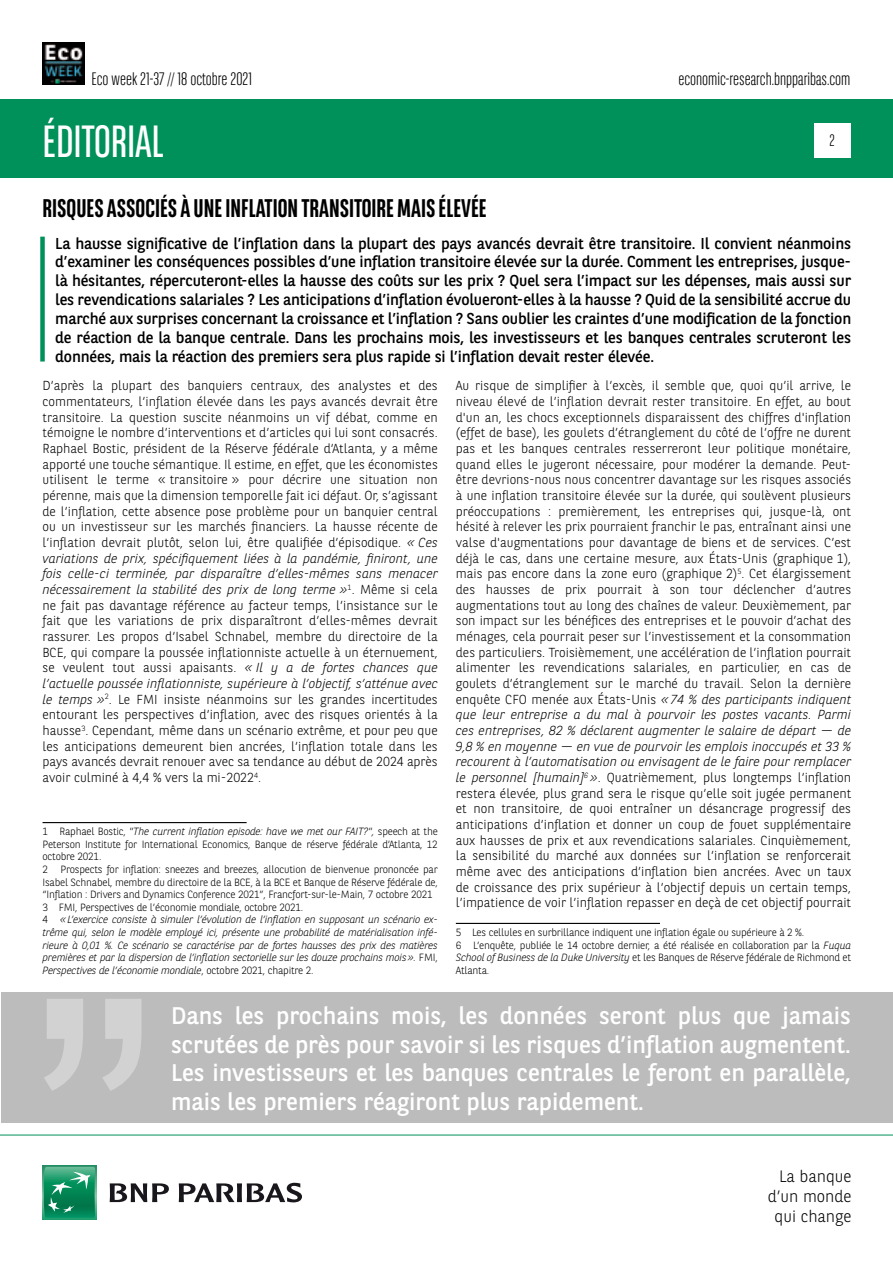
<style>
.page{position:relative;width:893px;height:1263px;background:#fff}
.page>*{position:absolute;margin:0;border:0;box-sizing:border-box;transform-origin:0 0}
.t1{font:45px "BNPP Sans Condensed";color:#fff}
.t2{font:700 25.5px "BNPP Sans Condensed";color:#000}
.t3{font:24px/28.8px "BNPP Sans";color:#fff;text-align:justify}
.t4{font:300 18px "BNPP Sans Condensed";color:#000}
.t5{font:300 16.5px/19.8px "BNPP Sans";color:#000;text-align:right}
.t6{font:300 16.5px "BNPP Sans Condensed";color:#000}
.t7{font:15.75px/18.9px "BNPP Sans";letter-spacing:-.01em;color:#000;text-align:justify}
.t8{font:300 13.05px/15.6px "BNPP Sans";color:#000;text-align:justify}
.t9{font:300 10.5px/12.6px "BNPP Sans";letter-spacing:-.02em;color:#000}
.s1{font-style:italic}
</style>
<div class="page">
<div style="left:1px;top:99px;width:892px;height:78px;background:#00915b"></div>
<svg style="left:43px;top:1166px;width:53px;height:53px"></svg>
<svg style="left:44px;top:1167px;width:51px;height:51px;background:#26996e"></svg>
<svg style="left:110px;top:1183px;width:59px;height:19px"></svg>
<svg style="left:179px;top:1183px;width:123px;height:19px"></svg>
<hr style="left:0;top:1135px;width:893px;height:1px;background:#00915b">
<div style="left:814px;top:123px;width:36px;height:34px;background:#fff"></div>
<img style="left:43px;top:43px;width:42px;height:42px">
<div style="left:40px;top:237px;width:5px;height:125px;background:#00915b"></div>
<hr style="left:43px;top:822px;width:204px;height:1px;background:#000">
<hr style="left:456px;top:923px;width:204px;height:1px;background:#000">
<div style="left:1px;top:993px;width:892px;height:130px;background:#bcbcbc"></div>
<svg style="left:44px;top:999px;width:98px;height:92px"></svg>
<h3 class="t4" style="left:91px;top:67px;width:162px">Eco week 21-37 // 18 octobre 2021</h3>
<h1 class="t1" style="left:43px;top:113px;width:123px">ÉDITORIAL</h1>
<h3 class="t4" style="left:678px;top:67px;width:174px">economic-research.bnpparibas.com</h3>
<p class="t6" style="left:829px;top:130px;width:7px">2</p>
<h2 class="t2" style="left:43px;top:193px;width:446px">RISQUES ASSOCIÉS À UNE INFLATION TRANSITOIRE MAIS ÉLEVÉE</h2>
<p class="t7" style="left:55px;top:233px;width:797px">La hausse significative de l’inflation dans la plupart des pays avancés devrait être transitoire. Il convient néanmoins d’examiner les conséquences possibles d’une inflation transitoire élevée sur la durée. Comment les entreprises, jusque&shy;là hésitantes, répercuteront-elles la hausse des coûts sur les prix ? Quel sera l’impact sur les dépenses, mais aussi sur les revendications salariales ? Les anticipations d’inflation évolueront-elles à la hausse ? Quid de la sensibilité accrue du marché aux surprises concernant la croissance et l’inflation ? Sans oublier les craintes d’une modification de la fonction de réaction de la banque centrale. Dans les prochains mois, les investisseurs et les banques centrales scruteront les données, mais la réaction des premiers sera plus rapide si l’inflation devait rester élevée.</p>
<p class="t8" style="left:43px;top:377px;width:397px">D’après la plupart des banquiers centraux, des analystes et des commentateurs, l’inflation élevée dans les pays avancés devrait être transitoire. La question suscite néanmoins un vif débat, comme en témoigne le nombre d’interventions et d’articles qui lui sont consacrés.<br>Raphael Bostic, président de la Réserve fédérale d’Atlanta, y a même apporté une touche sémantique. Il estime, en effet, que les économistes utilisent le terme « transitoire » pour décrire une situation non pérenne, mais que la dimension temporelle fait ici défaut. Or, s’agissant de l’inflation, cette absence pose problème pour un banquier central ou un investisseur sur les marchés financiers. La hausse récente de l’inflation devrait plutôt, selon lui, être qualifiée d’épisodique. <span class="s1">« Ces variations de prix, spécifiquement liées à la pandémie, finiront, une fois celle-ci terminée, par disparaître d’elles-mêmes sans menacer nécessairement la stabilité des prix de long terme »</span><sup>1</sup>. Même si cela ne fait pas davantage référence au facteur temps, l’insistance sur le fait que les variations de prix disparaîtront d’elles-mêmes devrait rassurer. Les propos d’Isabel Schnabel, membre du directoire de la BCE, qui compare la poussée inflationniste actuelle à un éternuement, se veulent tout aussi apaisants. <span class="s1">« Il y a de fortes chances que l’actuelle poussée inflationniste, supérieure à l’objectif, s’atténue avec le temps »</span><sup>2</sup>. Le FMI insiste néanmoins sur les grandes incertitudes entourant les perspectives d’inflation, avec des risques orientés à la hausse<sup>3</sup>. Cependant, même dans un scénario extrême, et pour peu que les anticipations demeurent bien ancrées, l’inflation totale dans les pays avancés devrait renouer avec sa tendance au début de 2024 après avoir culminé à 4,4 % vers la mi-2022<sup>4</sup>.</p>
<p class="t8" style="left:456px;top:377px;width:397px">Au risque de simplifier à l’excès, il semble que, quoi qu’il arrive, le niveau élevé de l’inflation devrait rester transitoire. En effet, au bout d'un an, les chocs exceptionnels disparaissent des chiffres d'inflation (effet de base), les goulets d’étranglement du côté de l’offre ne durent pas et les banques centrales resserreront leur politique monétaire, quand elles le jugeront nécessaire, pour modérer la demande. Peut&shy;être devrions-nous nous concentrer davantage sur les risques associés à une inflation transitoire élevée sur la durée, qui soulèvent plusieurs préoccupations : premièrement, les entreprises qui, jusque-là, ont hésité à relever les prix pourraient franchir le pas, entraînant ainsi une valse d'augmentations pour davantage de biens et de services. C’est déjà le cas, dans une certaine mesure, aux États-Unis (graphique 1), mais pas encore dans la zone euro (graphique 2)<sup>5</sup>. Cet élargissement des hausses de prix pourrait à son tour déclencher d’autres augmentations tout au long des chaînes de valeur. Deuxièmement, par son impact sur les bénéfices des entreprises et le pouvoir d’achat des ménages, cela pourrait peser sur l’investissement et la consommation des particuliers. Troisièmement, une accélération de l’inflation pourrait alimenter les revendications salariales, en particulier, en cas de goulets d’étranglement sur le marché du travail. Selon la dernière enquête CFO menée aux États-Unis <span class="s1">«74 % des participants indiquent que leur entreprise a du mal à pourvoir les postes vacants. Parmi ces entreprises, 82 % déclarent augmenter le salaire de départ — de 9,8 % en moyenne — en vue de pourvoir les emplois inoccupés et 33 % recourent à l’automatisation ou envisagent de le faire pour remplacer le personnel [humain]</span><sup>6</sup> <span class="s1">»</span>. Quatrièmement, plus longtemps l’inflation restera élevée, plus grand sera le risque qu’elle soit jugée permanent et non transitoire, de quoi entraîner un désancrage progressif des anticipations d’inflation et donner un coup de fouet supplémentaire aux hausses de prix et aux revendications salariales. Cinquièmement, la sensibilité du marché aux données sur l’inflation se renforcerait même avec des anticipations d’inflation bien ancrées. Avec un taux de croissance des prix supérieur à l’objectif depuis un certain temps, l’impatience de voir l’inflation repasser en deçà de cet objectif pourrait</p>
<p class="t9" style="left:456px;top:925px;width:397px">5 Les cellules en surbrillance indiquent une inflation égale ou supérieure à 2 %.<br>6 L’enquête, publiée le 14 octobre dernier, a été réalisée en collaboration par la <span class="s1">Fuqua School of Business de la Duke University</span> et les Banques de Réserve fédérale de Richmond et Atlanta.</p>
<p class="t3" style="left:171px;top:1000px;width:681px">Dans les prochains mois, les données seront plus que jamais scrutées de près pour savoir si les risques d’inflation augmentent.<br>Les investisseurs et les banques centrales le feront en parallèle, mais les premiers réagiront plus rapidement.</p>
<p class="t9" style="left:43px;top:825px;width:397px">1 Raphael Bostic, <span class="s1">"The current inflation episode: have we met our FAIT?",</span> speech at the Peterson Institute for International Economics, Banque de réserve fédérale d’Atlanta, 12 octobre 2021.<br>2 Prospects for inflation: sneezes and breezes, allocution de bienvenue prononcée par Isabel Schnabel, membre du directoire de la BCE, à la BCE et Banque de Réserve fédérale de, “Inflation : Drivers and Dynamics Conference 2021”, Francfort-sur-le-Main, 7 octobre 2021<br>3 FMI, Perspectives de l’économie mondiale, octobre 2021.<br>4 <span class="s1">«L’exercice consiste à simuler l’évolution de l’inflation en supposant un scénario ex&shy;trême qui, selon le modèle employé ici, présente une probabilité de matérialisation infé&shy;rieure à 0,01 %. Ce scénario se caractérise par de fortes hausses des prix des matières premières et par la dispersion de l’inflation sectorielle sur les douze prochains mois».</span> FMI, <span class="s1">Perspectives de l’économie mondiale</span>, octobre 2021, chapitre 2.</p>
<p class="t5" style="left:768px;top:1165px;width:85px">La banque d’un monde qui change</p>
</div>
